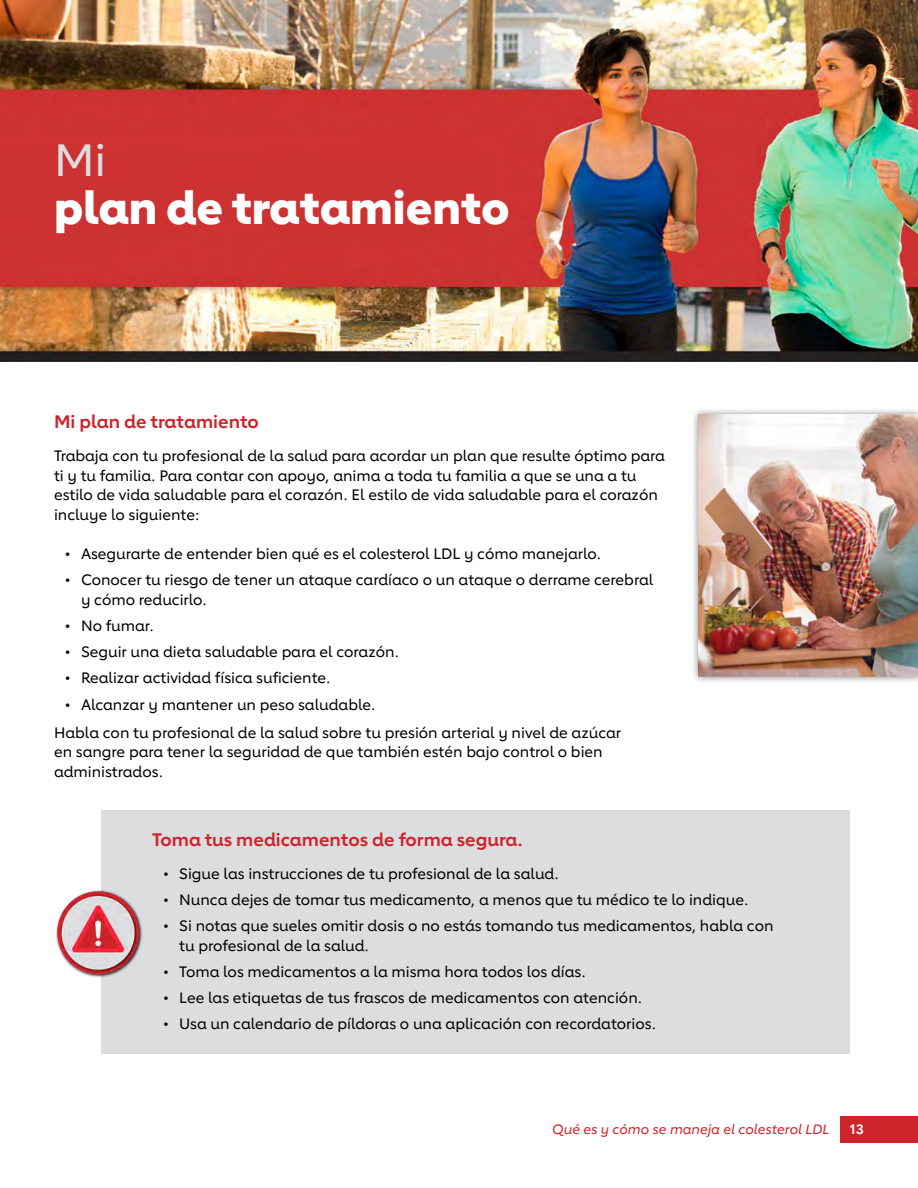
<style>
.page{position:relative;width:918px;height:1188px;background:#fff}
.page>*{position:absolute;margin:0;border:0;box-sizing:border-box;transform-origin:0 0}
.t1{font:800 45px/48px "Lub Dub";color:#fff}
.t2{font:700 18px "Lub Dub";color:#ce242b}
.t3{font:500 15px/19.5px "Lub Dub";color:#000}
.t4{font:italic 500 13.5px "Lub Dub";color:#ce242b}
.t5{font:700 13.5px "Lub Dub";color:#fff}
.s1{font-weight:500;color:#dcddde}
</style>
<div class="page">
<div style="left:101px;top:810px;width:749px;height:243px;background:#dcddde"></div>
<img style="left:0;top:0;width:918px;height:361px">
<div style="left:691px;top:407px;width:227px;height:278px;background:#000;opacity:.5"></div>
<img style="left:699px;top:415px;width:219px;height:262px">
<img style="left:56px;top:890px;width:86px;height:88px">
<div style="left:840px;top:1116px;width:78px;height:27px;background:#ce242b"></div>
<h2 class="t1" style="left:54px;top:135px;width:457px"><span class="s1">Mi<br></span>plan de tratamiento</h2>
<h3 class="t2" style="left:54px;top:411px;width:206px">Mi plan de tratamiento</h3>
<p class="t3" style="left:54px;top:446px;width:613px">Trabaja con tu profesional de la salud para acordar un plan que resulte óptimo para ti y tu familia. Para contar con apoyo, anima a toda tu familia a que se una a tu estilo de vida saludable para el corazón. El estilo de vida saludable para el corazón incluye lo siguiente:</p>
<p class="t3" style="left:65px;top:544px;width:538px">• Asegurarte de entender bien qué es el colesterol LDL y cómo manejarlo.</p>
<p class="t3" style="left:81px;top:570px;width:574px;text-indent:-16px">• Conocer tu riesgo de tener un ataque cardíaco o un ataque o derrame cerebral y cómo reducirlo.</p>
<p class="t3" style="left:65px;top:616px;width:91px">• No fumar.</p>
<p class="t3" style="left:65px;top:642px;width:336px">• Seguir una dieta saludable para el corazón.</p>
<p class="t3" style="left:65px;top:668px;width:267px">• Realizar actividad física suficiente.</p>
<p class="t3" style="left:65px;top:694px;width:312px">• Alcanzar y mantener un peso saludable.</p>
<p class="t3" style="left:54px;top:723px;width:569px">Habla con tu profesional de la salud sobre tu presión arterial y nivel de azúcar en sangre para tener la seguridad de que también estén bajo control o bien administrados.</p>
<p class="t2" style="left:152px;top:829px;width:372px">Toma tus medicamentos de forma segura.</p>
<p class="t3" style="left:163px;top:864px;width:397px">• Sigue las instrucciones de tu profesional de la salud.</p>
<p class="t3" style="left:163px;top:890px;width:587px">• Nunca dejes de tomar tus medicamento, a menos que tu médico te lo indique.</p>
<p class="t3" style="left:179px;top:916px;width:596px;text-indent:-16px">• Si notas que sueles omitir dosis o no estás tomando tus medicamentos, habla con tu profesional de la salud.</p>
<p class="t3" style="left:163px;top:962px;width:424px">• Toma los medicamentos a la misma hora todos los días.</p>
<p class="t3" style="left:163px;top:988px;width:481px">• Lee las etiquetas de tus frascos de medicamentos con atención.</p>
<p class="t3" style="left:163px;top:1014px;width:495px">• Usa un calendario de píldoras o una aplicación con recordatorios.</p>
<p class="t4" style="left:552px;top:1122px;width:279px">Qué es y cómo se maneja el colesterol LDL</p>
<p class="t5" style="left:850px;top:1122px;width:16px">13</p>
</div>
